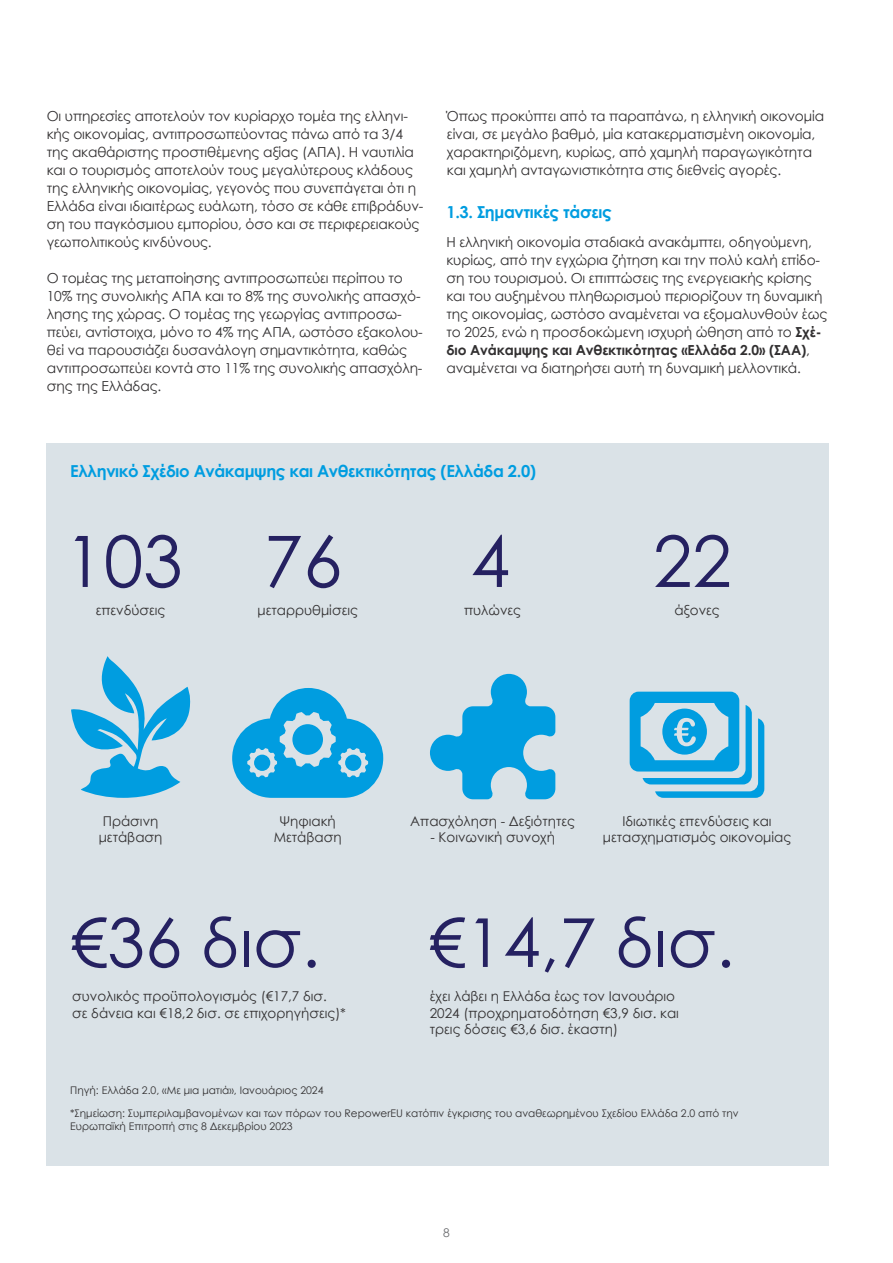
<style>
.page{position:relative;width:893px;height:1263px;background:#fff}
.page>*{position:absolute;margin:0;border:0;box-sizing:border-box;transform-origin:0 0}
.t1{font:70.95px "Century Gothic";color:#252161}
.t2{font:67.5px "Century Gothic";color:#252161}
.Heading_1{font:700 16.5px "Century Gothic";letter-spacing:-.02em;color:#009de0}
.List_Paragraph{font:13.8px/18px "Century Gothic";letter-spacing:-.01em;color:#312f30}
.List_Paragraph-2{font:13.5px/16.2px "Century Gothic";color:#312f30;text-align:center}
.t3{font:12px "Century Gothic";color:#6c6d70}
.t4{font:10.5px/14px "Century Gothic";color:#312f30}
.s1{font-weight:700}
</style>
<div class="page">
<div style="left:47px;top:444px;width:782px;height:722px;background:#dae2e7"></div>
<svg style="left:430px;top:674px;width:125px;height:125px"></svg>
<svg style="left:232px;top:688px;width:151px;height:110px"></svg>
<div style="left:292px;top:724px;width:31px;height:31px;background:#009de0;border-radius:50%"></div>
<div style="left:254px;top:755px;width:16px;height:16px;background:#009de0;border-radius:50%"></div>
<div style="left:345px;top:755px;width:16px;height:16px;background:#009de0;border-radius:50%"></div>
<svg style="left:630px;top:692px;width:134px;height:106px"></svg>
<svg style="left:71px;top:656px;width:120px;height:142px"></svg>
<p class="List_Paragraph" style="left:47px;top:107px;width:378px">Οι υπηρεσίες αποτελούν τον κυρίαρχο τομέα της ελληνι&shy;κής οικονομίας, αντιπροσωπεύοντας πάνω από τα 3/4 της ακαθάριστης προστιθέμενης αξίας (ΑΠΑ). Η ναυτιλία και ο τουρισμός αποτελούν τους μεγαλύτερους κλάδους της ελληνικής οικονομίας, γεγονός που συνεπάγεται ότι η Ελλάδα είναι ιδιαιτέρως ευάλωτη, τόσο σε κάθε επιβράδυν&shy;ση του παγκόσμιου εμπορίου, όσο και σε περιφερειακούς γεωπολιτικούς κινδύνους.</p>
<p class="List_Paragraph" style="left:47px;top:269px;width:378px">Ο τομέας της μεταποίησης αντιπροσωπεύει περίπου το 10% της συνολικής ΑΠΑ και το 8% της συνολικής απασχό&shy;λησης της χώρας. Ο τομέας της γεωργίας αντιπροσω&shy;πεύει, αντίστοιχα, μόνο το 4% της ΑΠΑ, ωστόσο εξακολου&shy;θεί να παρουσιάζει δυσανάλογη σημαντικότητα, καθώς αντιπροσωπεύει κοντά στο 11% της συνολικής απασχόλη&shy;σης της Ελλάδας.</p>
<p class="List_Paragraph" style="left:447px;top:107px;width:379px">Όπως προκύπτει από τα παραπάνω, η ελληνική οικονομία είναι, σε μεγάλο βαθμό, μία κατακερματισμένη οικονομία, χαρακτηριζόμενη, κυρίως, από χαμηλή παραγωγικότητα και χαμηλή ανταγωνιστικότητα στις διεθνείς αγορές.</p>
<p class="Heading_1" style="left:446px;top:199px;width:167px">1.3. Σημαντικές τάσεις</p>
<p class="List_Paragraph" style="left:446px;top:233px;width:382px">Η ελληνική οικονομία σταδιακά ανακάμπτει, οδηγούμενη, κυρίως, από την εγχώρια ζήτηση και την πολύ καλή επίδο&shy;ση του τουρισμού. Οι επιπτώσεις της ενεργειακής κρίσης και του αυξημένου πληθωρισμού περιορίζουν τη δυναμική της οικονομίας, ωστόσο αναμένεται να εξομαλυνθούν έως το 2025, ενώ η προσδοκώμενη ισχυρή ώθηση από το <span class="s1">Σχέ&shy;διο Ανάκαμψης και Ανθεκτικότητας «Ελλάδα 2.0» (ΣΑΑ)</span>, αναμένεται να διατηρήσει αυτή τη δυναμική μελλοντικά.</p>
<p class="Heading_1" style="left:70px;top:459px;width:467px">Ελληνικό Σχέδιο Ανάκαμψης και Ανθεκτικότητας (Ελλάδα 2.0)</p>
<p class="t1" style="left:65px;top:512px;width:119px">103</p>
<p class="List_Paragraph-2" style="left:96px;top:601px;width:71px">επενδύσεις</p>
<p class="t1" style="left:264px;top:512px;width:80px">76</p>
<p class="List_Paragraph-2" style="left:257px;top:601px;width:102px">μεταρρυθμίσεις</p>
<p class="t1" style="left:471px;top:512px;width:41px">4</p>
<p class="t1" style="left:653px;top:512px;width:80px">22</p>
<p class="List_Paragraph-2" style="left:464px;top:601px;width:58px">πυλώνες</p>
<p class="List_Paragraph-2" style="left:674px;top:601px;width:47px">άξονες</p>
<p class="List_Paragraph-2" style="left:99px;top:813px;width:65px">Πράσινη μετάβαση</p>
<p class="List_Paragraph-2" style="left:274px;top:813px;width:69px">Ψηφιακή<br>Μετάβαση</p>
<p class="List_Paragraph-2" style="left:410px;top:813px;width:166px">Απασχόληση - Δεξιότητες</p>
<p class="List_Paragraph-2" style="left:430px;top:829px;width:126px">- Κοινωνική συνοχή</p>
<p class="List_Paragraph-2" style="left:603px;top:813px;width:190px">Ιδιωτικές επενδύσεις και μετασχηματισμός οικονομίας</p>
<p class="t2" style="left:70px;top:895px;width:252px">€36 δισ.</p>
<p class="t2" style="left:428px;top:895px;width:308px">€14,7 δισ.</p>
<p class="List_Paragraph-2" style="left:72px;top:988px;width:275px;text-align:left">συνολικός προϋπολογισμός (€17,7 δισ.<br>σε δάνεια και €18,2 δισ. σε επιχορηγήσεις)*</p>
<p class="List_Paragraph-2" style="left:430px;top:988px;width:251px;text-align:left">έχει λάβει η Ελλάδα έως τον Ιανουάριο<br>2024 (προχρηματοδότηση €3,9 δισ. και τρεις δόσεις €3,6 δισ. έκαστη)</p>
<p class="t4" style="left:70px;top:1083px;width:255px">Πηγή: Ελλάδα 2.0, «Με μια ματιά», Ιανουάριος 2024</p>
<p class="t4" style="left:70px;top:1105px;width:670px">*Σημείωση: Συμπεριλαμβανομένων και των πόρων του RepowerEU κατόπιν έγκρισης του αναθεωρημένου Σχεδίου Ελλάδα 2.0 από την<br>Ευρωπαϊκή Επιτροπή στις 8 Δεκεμβρίου 2023</p>
<p class="t3" style="left:443px;top:1224px;width:8px">8</p>
</div>
